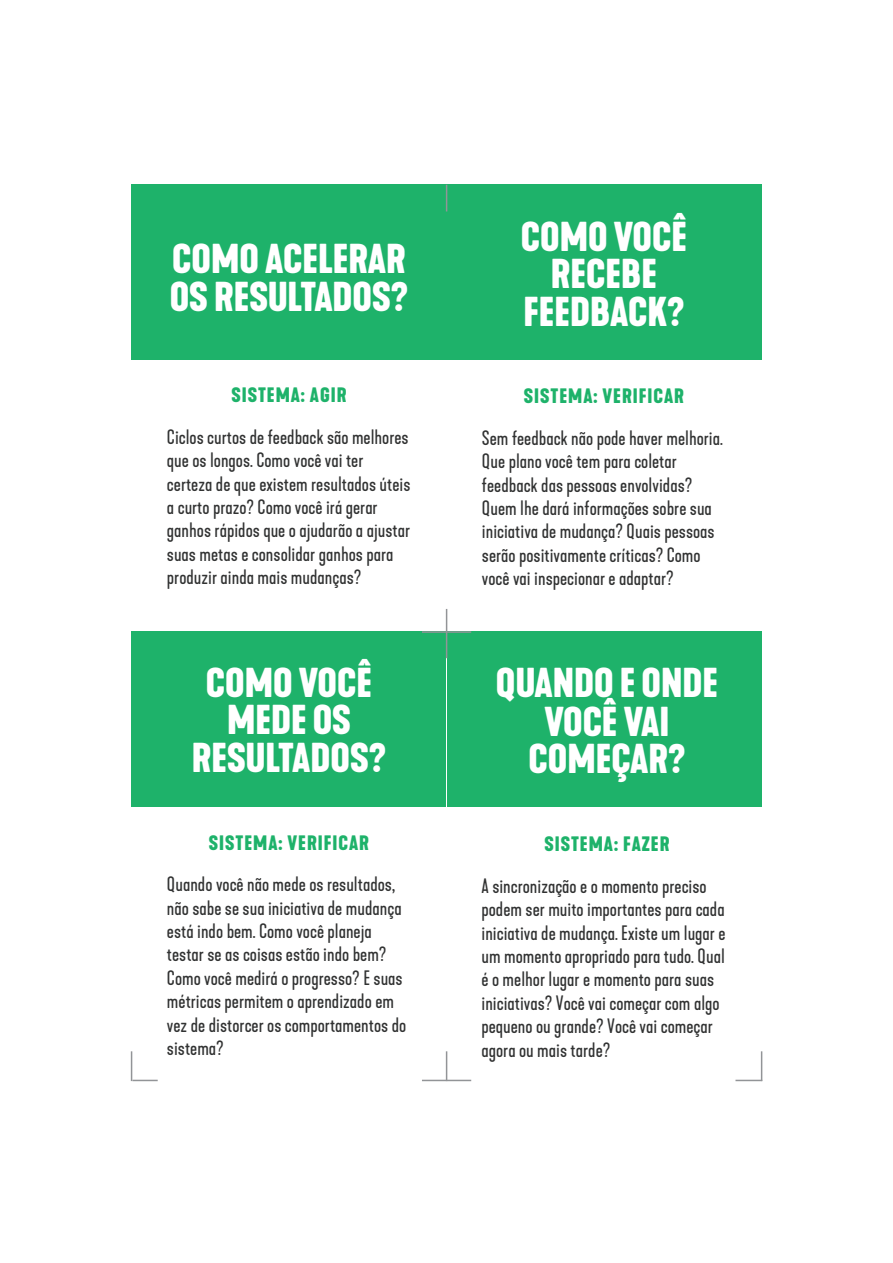
<style>
.page{position:relative;width:893px;height:1263px;background:#fff}
.page>*{position:absolute;margin:0;border:0;box-sizing:border-box;transform-origin:0 0}
.t1{font:700 39px/37.5px "Kapra Neue";color:#fff;text-align:center}
.t2{font:19.5px/23.4px "Kapra Neue";color:#313232}
.t3{font:700 19.5px "Kapra Neue";letter-spacing:.05em;color:#1eb26a}
</style>
<div class="page">
<div style="left:132px;top:185px;width:314px;height:175px;background:#1eb26a"></div>
<div style="left:447px;top:185px;width:314px;height:175px;background:#1eb26a"></div>
<div style="left:132px;top:632px;width:314px;height:175px;background:#1eb26a"></div>
<div style="left:447px;top:632px;width:314px;height:175px;background:#1eb26a"></div>
<hr style="left:446px;top:609px;width:1px;height:49px;background:#929497">
<hr style="left:422px;top:631px;width:49px;height:2px;background:#929497">
<hr style="left:446px;top:1051px;width:1px;height:30px;background:#929497">
<hr style="left:422px;top:1080px;width:49px;height:1px;background:#929497">
<svg style="left:446px;top:185px;width:1px;height:26px"></svg>
<svg style="left:132px;top:1080px;width:26px;height:1px"></svg>
<svg style="left:735px;top:1080px;width:26px;height:1px"></svg>
<hr style="left:131px;top:1051px;width:1px;height:30px;background:#929497">
<hr style="left:761px;top:1051px;width:1px;height:30px;background:#929497">
<h1 class="t1" style="left:170px;top:241px;width:240px;text-align:left">COMO ACELERAR<br>OS RESULTADOS?</h1>
<p class="t3" style="left:231px;top:382px;width:117px">SISTEMA: AGIR</p>
<p class="t2" style="left:167px;top:425px;width:245px">Ciclos curtos de feedback são melhores que os longos. Como você vai ter certeza de que existem resultados úteis a curto prazo? Como você irá gerar ganhos rápidos que o ajudarão a ajustar suas metas e consolidar ganhos para produzir ainda mais mudanças?</p>
<h1 class="t1" style="left:192px;top:665px;width:196px">COMO VOCÊ<br>MEDE OS<br>RESULTADOS?</h1>
<p class="t3" style="left:209px;top:830px;width:162px">SISTEMA: VERIFICAR</p>
<p class="t2" style="left:167px;top:873px;width:241px">Quando você não mede os resultados, não sabe se sua iniciativa de mudança está indo bem. Como você planeja testar se as coisas estão indo bem?<br>Como você medirá o progresso? E suas métricas permitem o aprendizado em vez de distorcer os comportamentos do sistema?</p>
<h1 class="t1" style="left:521px;top:219px;width:168px">COMO VOCÊ<br>RECEBE<br>FEEDBACK?</h1>
<p class="t3" style="left:524px;top:383px;width:162px">SISTEMA: VERIFICAR</p>
<p class="t2" style="left:482px;top:426px;width:242px">Sem feedback não pode haver melhoria.<br>Que plano você tem para coletar feedback das pessoas envolvidas?<br>Quem lhe dará informações sobre sua iniciativa de mudança? Quais pessoas serão positivamente críticas? Como você vai inspecionar e adaptar?</p>
<h1 class="t1" style="left:496px;top:664px;width:224px;line-height:38.2px">QUANDO E ONDE<br>VOCÊ VAI<br>COMEÇAR?</h1>
<p class="t3" style="left:544px;top:831px;width:127px">SISTEMA: FAZER</p>
<p class="t2" style="left:481px;top:874px;width:246px">A sincronização e o momento preciso podem ser muito importantes para cada iniciativa de mudança. Existe um lugar e um momento apropriado para tudo. Qual é o melhor lugar e momento para suas iniciativas? Você vai começar com algo pequeno ou grande? Você vai começar agora ou mais tarde?</p>
</div>
